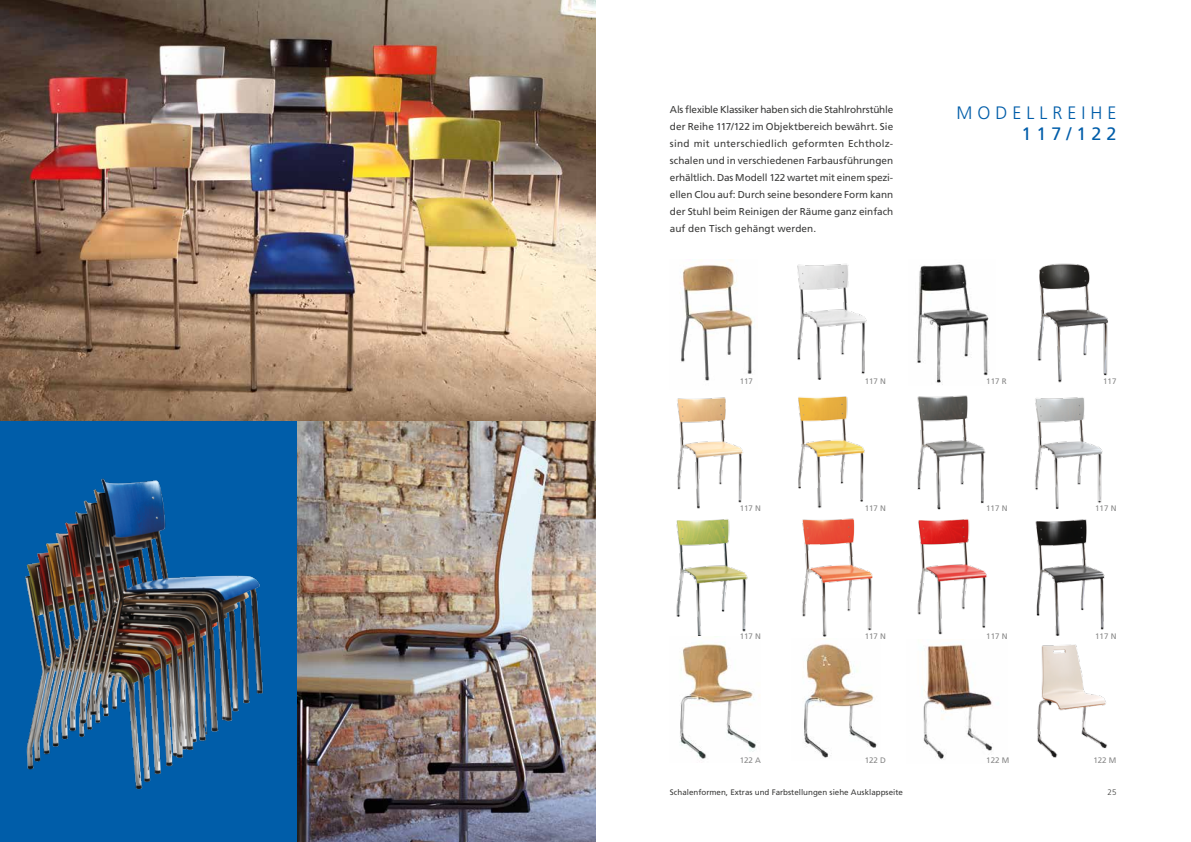
<style>
.page{position:relative;width:1191px;height:842px;background:#fff}
.page>*{position:absolute;margin:0;border:0;box-sizing:border-box;transform-origin:0 0}
.t1{font:300 18px "Frutiger LT Std";color:#005da9}
.t2{font:18px "Frutiger LT Std";color:#005da9}
.t3{font:10px/17px "Frutiger LT Std";color:#3c3c3b;text-align:justify}
.t4{font:8px "Frutiger LT Std";color:#878787}
.t5{font:8px "Frutiger LT Std";color:#3c3c3b}
.t6{font:300 8px "Frutiger LT Std";color:#3c3c3b}
</style>
<div class="page">
<div style="left:0;top:421px;width:298px;height:421px;background:#005da9"></div>
<img style="left:0;top:0;width:595px;height:421px">
<img style="left:25px;top:478px;width:238px;height:312px">
<img style="left:298px;top:421px;width:297px;height:421px">
<img style="left:681px;top:259px;width:72px;height:122px">
<img style="left:677px;top:397px;width:66px;height:112px">
<img style="left:798px;top:396px;width:67px;height:113px">
<img style="left:917px;top:395px;width:69px;height:115px">
<img style="left:1035px;top:397px;width:68px;height:112px">
<img style="left:676px;top:519px;width:72px;height:117px">
<img style="left:802px;top:518px;width:75px;height:240px">
<img style="left:917px;top:519px;width:70px;height:115px">
<img style="left:1035px;top:519px;width:70px;height:117px">
<img style="left:797px;top:264px;width:70px;height:116px">
<img style="left:917px;top:264px;width:72px;height:121px">
<img style="left:1037px;top:263px;width:72px;height:120px">
<img style="left:1037px;top:644px;width:70px;height:114px">
<img style="left:679px;top:636px;width:81px;height:123px">
<img style="left:923px;top:644px;width:76px;height:116px">
<p class="t3" style="left:670px;top:101px;width:225px">Als flexible Klassiker haben sich die Stahlrohrstühle der Reihe 117/122 im Objektbereich bewährt. Sie sind mit unterschiedlich geformten Echtholz&shy;schalen und in verschiedenen Farbausführungen erhältlich. Das Modell 122 wartet mit einem spezi&shy;ellen Clou auf: Durch seine besondere Form kann der Stuhl beim Reinigen der Räume ganz einfach auf den Tisch gehängt werden.</p>
<h1 class="t1" style="left:956px;top:102px;width:162px">M O D E L L R E I H E</h1>
<h1 class="t2" style="left:1021px;top:124px;width:97px">1 1 7 / 1 2 2</h1>
<p class="t4" style="left:739px;top:377px;width:15px">117</p>
<p class="t4" style="left:739px;top:504px;width:23px">117 N</p>
<p class="t4" style="left:864px;top:377px;width:23px">117 N</p>
<p class="t4" style="left:986px;top:377px;width:22px">117 R</p>
<p class="t4" style="left:1103px;top:377px;width:15px">117</p>
<p class="t4" style="left:864px;top:504px;width:23px">117 N</p>
<p class="t4" style="left:986px;top:504px;width:23px">117 N</p>
<p class="t4" style="left:1095px;top:504px;width:23px">117 N</p>
<p class="t4" style="left:739px;top:632px;width:23px">117 N</p>
<p class="t4" style="left:864px;top:632px;width:23px">117 N</p>
<p class="t4" style="left:986px;top:632px;width:23px">117 N</p>
<p class="t4" style="left:1095px;top:632px;width:23px">117 N</p>
<p class="t4" style="left:739px;top:755px;width:23px">122 A</p>
<p class="t4" style="left:864px;top:756px;width:23px">122 D</p>
<p class="t4" style="left:986px;top:755px;width:24px">122 M</p>
<p class="t4" style="left:1093px;top:755px;width:25px">122 M</p>
<p class="t5" style="left:670px;top:788px;width:234px">Schalenformen, Extras und Farbstellungen siehe Ausklappseite</p>
<p class="t6" style="left:1107px;top:788px;width:10px">25</p>
</div>
